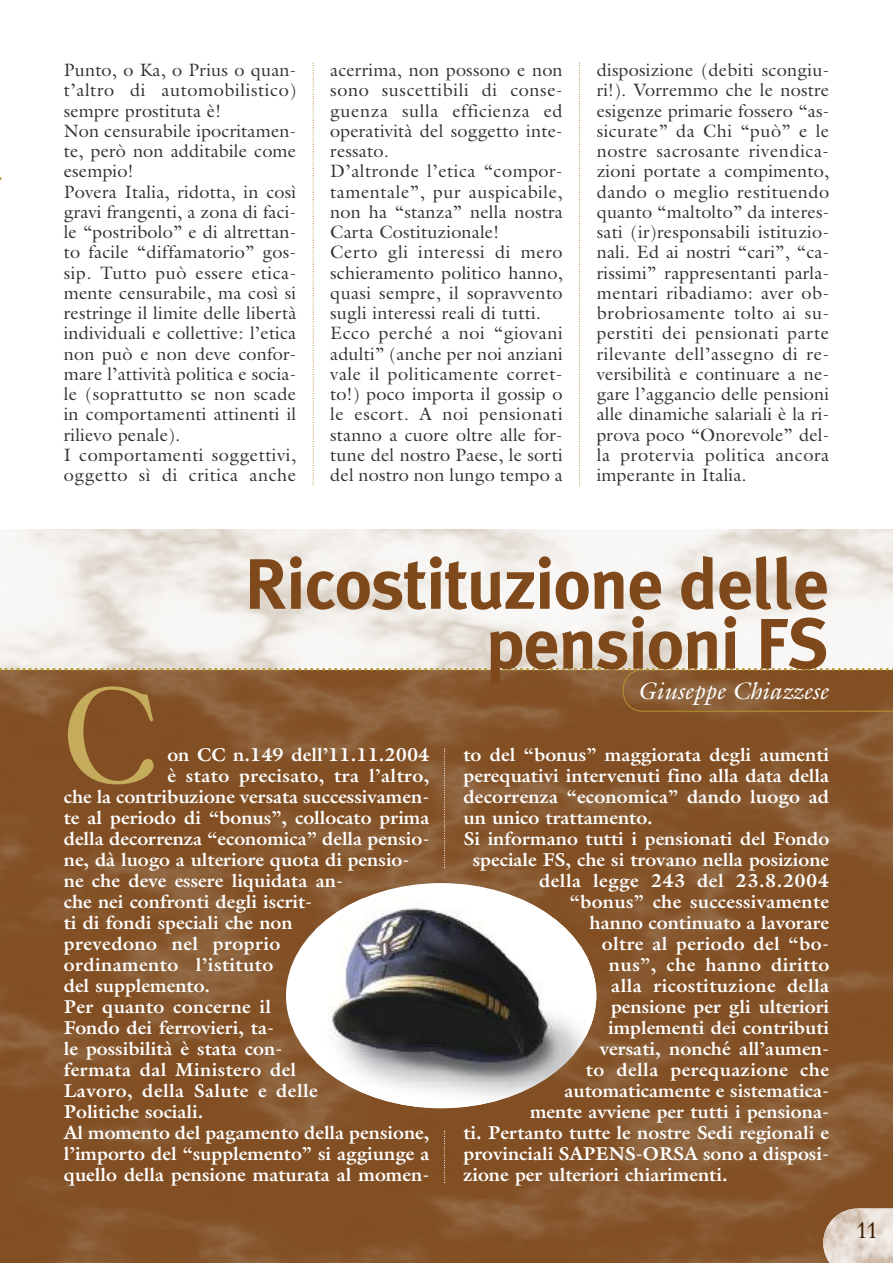
<style>
.page{position:relative;width:893px;height:1263px;background:#fff}
.page>*{position:absolute;margin:0;border:0;box-sizing:border-box;transform-origin:0 0}
.t1{font:219.3px "Democratica";color:#c5ab5c}
.t2{font:700 71.25px/59.7px "Meta Plus";letter-spacing:-.015em;color:#7f491c;text-align:right}
.t3{font:italic 24px "Galliard";color:#fff}
.t4{font:21px "Augustea";color:#3f1e00}
.t5{font:700 18.75px "Galliard";color:#fff}
.t6{font:700 18.75px "Galliard";letter-spacing:.025em;color:#fff}
.t7{font:700 18.75px "Galliard";letter-spacing:.02em;color:#fff}
.t8{font:18px/20.2px "Galliard";letter-spacing:.01em;color:#333}
</style>
<div class="page">
<img style="left:0;top:712px;width:893px;height:551px">
<svg style="left:858px;top:1208px;width:35px;height:55px;background:#e4d9d0"></svg>
<img style="left:823px;top:1208px;width:35px;height:55px">
<svg style="left:313px;top:63px;width:1px;height:422px"></svg>
<svg style="left:579px;top:63px;width:1px;height:422px"></svg>
<svg style="left:0;top:668px;width:893px;height:44px;background:#8c5e34"></svg>
<div style="left:286px;top:883px;width:310px;height:225px;background:#fff;border-radius:50%"></div>
<img style="left:316px;top:898px;width:280px;height:210px">
<svg style="left:444px;top:748px;width:1px;height:120px"></svg>
<svg style="left:444px;top:1131px;width:1px;height:52px"></svg>
<p class="t8" style="left:64px;top:60px;width:234px">Punto, o Ka, o Prius o quan&shy;t’altro di automobilistico) sempre prostituta è!<br>Non censurabile ipocritamen&shy;te, però non additabile come esempio!<br>Povera Italia, ridotta, in così gravi frangenti, a zona di faci&shy;le “postribolo” e di altrettan&shy;to facile “diffamatorio” gos&shy;sip. Tutto può essere etica&shy;mente censurabile, ma così si restringe il limite delle libertà individuali e collettive: l’etica non può e non deve confor&shy;mare l’attività politica e socia&shy;le (soprattutto se non scade in comportamenti attinenti il rilievo penale).<br>I comportamenti soggettivi, oggetto sì di critica anche</p>
<p class="t8" style="left:330px;top:60px;width:234px">acerrima, non possono e non sono suscettibili di conse&shy;guenza sulla efficienza ed operatività del soggetto inte&shy;ressato.<br>D’altronde l’etica “compor&shy;tamentale”, pur auspicabile, non ha “stanza” nella nostra<br>Carta Costituzionale!<br>Certo gli interessi di mero schieramento politico hanno, quasi sempre, il sopravvento sugli interessi reali di tutti.<br>Ecco perché a noi “giovani adulti” (anche per noi anziani vale il politicamente corret&shy;to!) poco importa il gossip o le escort. A noi pensionati stanno a cuore oltre alle for&shy;tune del nostro Paese, le sorti del nostro non lungo tempo a</p>
<p class="t8" style="left:597px;top:60px;width:234px;text-align:justify">disposizione (debiti scongiu&shy;ri!). Vorremmo che le nostre esigenze primarie fossero “as&shy;sicurate” da Chi “può” e le nostre sacrosante rivendica&shy;zioni portate a compimento, dando o meglio restituendo quanto “maltolto” da interes&shy;sati (ir)responsabili istituzio&shy;nali. Ed ai nostri “cari”, “ca&shy;rissimi” rappresentanti parla&shy;mentari ribadiamo: aver ob&shy;brobriosamente tolto ai su&shy;perstiti dei pensionati parte rilevante dell’assegno di re&shy;versibilità e continuare a ne&shy;gare l’aggancio delle pensioni alle dinamiche salariali è la ri&shy;prova poco “Onorevole” del&shy;la protervia politica ancora imperante in Italia.</p>
<h2 class="t2" style="left:244px;top:554px;width:587px">Ricostituzione delle pensioni FS</h2>
<h3 class="t3" style="left:638px;top:676px;width:192px">Giuseppe Chiazzese</h3>
<h1 class="t1" style="left:54px;top:619px;width:110px">C</h1>
<p class="t5" style="left:167px;top:743px;width:264px">on CC n.149 dell’11.11.2004</p>
<p class="t6" style="left:167px;top:764px;width:264px">è stato precisato, tra l’altro,</p>
<p class="t5" style="left:64px;top:785px;width:367px">che la contribuzione versata successivamen-</p>
<p class="t5" style="left:64px;top:806px;width:367px">te al periodo di “bonus”, collocato prima</p>
<p class="t5" style="left:64px;top:827px;width:367px">della decorrenza “economica” della pensio-</p>
<p class="t5" style="left:64px;top:848px;width:347px">ne, dà luogo a ulteriore quota di pensio-</p>
<p class="t5" style="left:64px;top:869px;width:281px">ne che deve essere liquidata an-</p>
<p class="t5" style="left:64px;top:890px;width:250px">che nei confronti degli iscrit-</p>
<p class="t5" style="left:64px;top:911px;width:230px">ti di fondi speciali che non</p>
<p class="t6" style="left:64px;top:932px;width:218px">prevedono nel proprio</p>
<p class="t6" style="left:64px;top:953px;width:211px">ordinamento l’istituto</p>
<p class="t5" style="left:64px;top:974px;width:148px">del supplemento.</p>
<p class="t7" style="left:64px;top:995px;width:209px">Per quanto concerne il</p>
<p class="t5" style="left:64px;top:1016px;width:212px">Fondo dei ferrovieri, ta-</p>
<p class="t5" style="left:64px;top:1037px;width:220px">le possibilità è stata con-</p>
<p class="t7" style="left:64px;top:1058px;width:234px">fermata dal Ministero del</p>
<p class="t6" style="left:64px;top:1079px;width:256px">Lavoro, della Salute e delle</p>
<p class="t5" style="left:64px;top:1100px;width:141px">Politiche sociali.</p>
<p class="t5" style="left:64px;top:1121px;width:367px">Al momento del pagamento della pensione,</p>
<p class="t5" style="left:64px;top:1142px;width:367px">l’importo del “supplemento” si aggiunge a</p>
<p class="t5" style="left:64px;top:1163px;width:367px">quello della pensione maturata al momen-</p>
<p class="t5" style="left:463px;top:743px;width:367px">to del “bonus” maggiorata degli aumenti</p>
<p class="t5" style="left:463px;top:764px;width:367px">perequativi intervenuti fino alla data della</p>
<p class="t5" style="left:463px;top:785px;width:367px">decorrenza “economica” dando luogo ad</p>
<p class="t5" style="left:463px;top:806px;width:191px">un unico trattamento.</p>
<p class="t5" style="left:463px;top:827px;width:367px">Si informano tutti i pensionati del Fondo</p>
<p class="t5" style="left:473px;top:848px;width:358px">speciale FS, che si trovano nella posizione</p>
<p class="t6" style="left:539px;top:869px;width:292px">della legge 243 del 23.8.2004</p>
<p class="t5" style="left:570px;top:890px;width:261px">“bonus” che successivamente</p>
<p class="t5" style="left:589px;top:911px;width:241px">hanno continuato a lavorare</p>
<p class="t7" style="left:602px;top:932px;width:229px">oltre al periodo del “bo-</p>
<p class="t6" style="left:609px;top:953px;width:222px">nus”, che hanno diritto</p>
<p class="t6" style="left:611px;top:974px;width:219px">alla ricostituzione della</p>
<p class="t5" style="left:611px;top:995px;width:220px">pensione per gli ulteriori</p>
<p class="t5" style="left:608px;top:1016px;width:223px">implementi dei contributi</p>
<p class="t5" style="left:600px;top:1037px;width:231px">versati, nonché all’aumen-</p>
<p class="t6" style="left:586px;top:1058px;width:245px">to della perequazione che</p>
<p class="t5" style="left:564px;top:1079px;width:266px">automaticamente e sistematica-</p>
<p class="t5" style="left:530px;top:1100px;width:301px">mente avviene per tutti i pensiona-</p>
<p class="t5" style="left:463px;top:1121px;width:367px">ti. Pertanto tutte le nostre Sedi regionali e</p>
<p class="t5" style="left:463px;top:1142px;width:367px">provinciali SAPENS-ORSA sono a disposi-</p>
<p class="t5" style="left:463px;top:1163px;width:266px">zione per ulteriori chiarimenti.</p>
<p class="t4" style="left:856px;top:1218px;width:22px">11</p>
</div>
